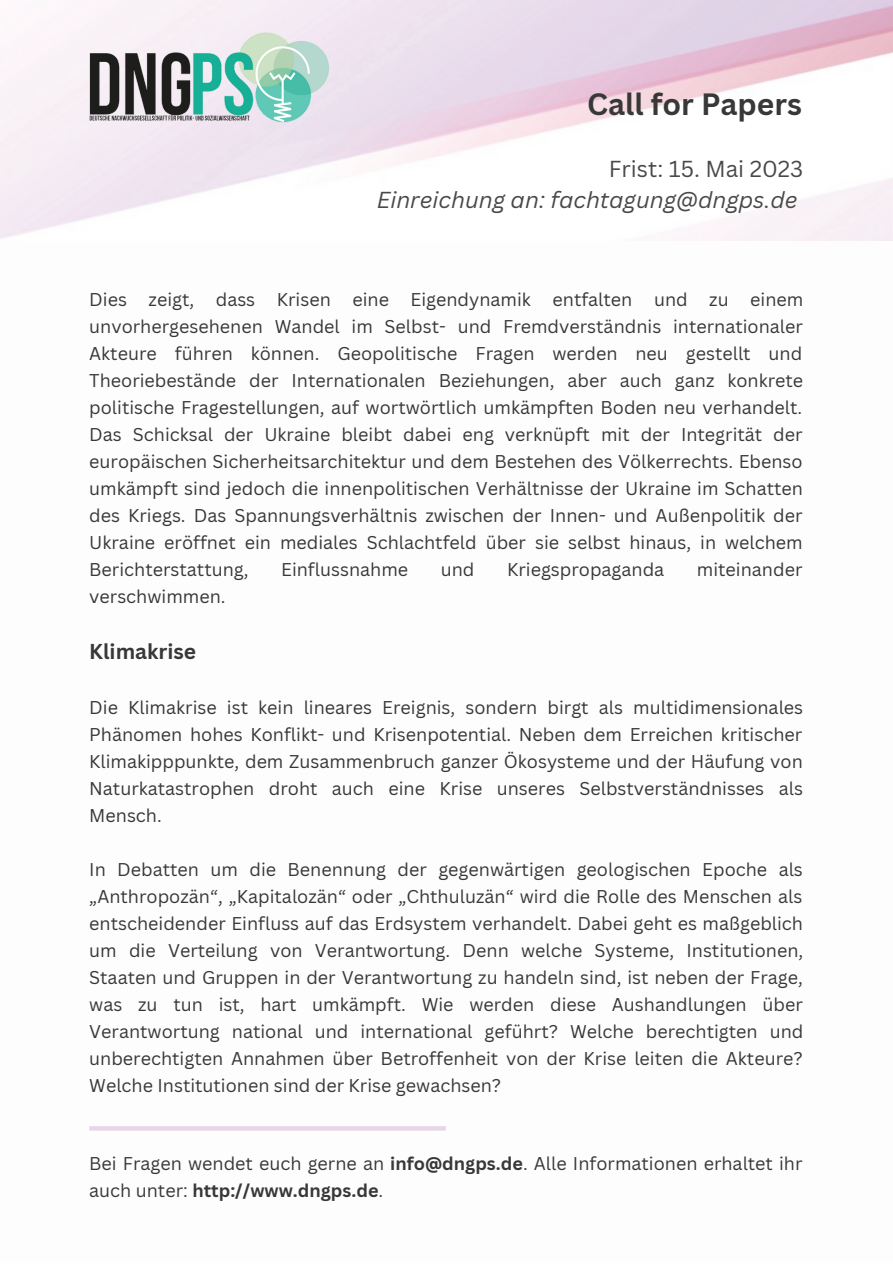
<style>
.page{position:relative;width:893px;height:1264px;background:#fff}
.page>*{position:absolute;margin:0;border:0;box-sizing:border-box;transform-origin:0 0}
.t1{font:700 30px "Canva Sans";color:#393838}
.t2{font:italic 22.5px "Canva Sans";color:#494949}
.t3{font:22.5px "Canva Sans";color:#494949}
.t4{font:700 21px "Canva Sans";color:#393838}
.t5{font:18px/27px "Canva Sans";color:#393838;text-align:justify}
.s1{font-weight:700}
</style>
<div class="page">
<img style="left:89px;top:32px;width:263px;height:90px">
<hr style="left:89px;top:1126px;width:357px;height:4px;background:#e7d6e7">
<h1 class="t1" style="left:587px;top:83px;width:216px">Call for Papers</h1>
<p class="t3" style="left:609px;top:153px;width:196px">Frist: 15. Mai 2023</p>
<p class="t2" style="left:377px;top:184px;width:422px">Einreichung an: fachtagung@dngps.de</p>
<p class="t5" style="left:89px;top:285px;width:715px">Dies zeigt, dass Krisen eine Eigendynamik entfalten und zu einem unvorhergesehenen Wandel im Selbst- und Fremdverständnis internationaler Akteure führen können. Geopolitische Fragen werden neu gestellt und Theoriebestände der Internationalen Beziehungen, aber auch ganz konkrete politische Fragestellungen, auf wortwörtlich umkämpften Boden neu verhandelt.<br>Das Schicksal der Ukraine bleibt dabei eng verknüpft mit der Integrität der europäischen Sicherheitsarchitektur und dem Bestehen des Völkerrechts. Ebenso umkämpft sind jedoch die innenpolitischen Verhältnisse der Ukraine im Schatten des Kriegs. Das Spannungsverhältnis zwischen der Innen- und Außenpolitik der Ukraine eröffnet ein mediales Schlachtfeld über sie selbst hinaus, in welchem Berichterstattung,</p>
<p class="t5" style="left:281px;top:555px;width:128px">Einflussnahme</p>
<p class="t5" style="left:441px;top:555px;width:35px">und</p>
<p class="t5" style="left:507px;top:555px;width:159px">Kriegspropaganda</p>
<p class="t5" style="left:697px;top:555px;width:107px">miteinander</p>
<p class="t5" style="left:89px;top:582px;width:138px">verschwimmen.</p>
<p class="t4" style="left:89px;top:636px;width:108px">Klimakrise</p>
<p class="t5" style="left:89px;top:693px;width:715px">Die Klimakrise ist kein lineares Ereignis, sondern birgt als multidimensionales Phänomen hohes Konflikt- und Krisenpotential. Neben dem Erreichen kritischer Klimakipppunkte, dem Zusammenbruch ganzer Ökosysteme und der Häufung von Naturkatastrophen droht auch eine Krise unseres Selbstverständnisses als Mensch.</p>
<p class="t5" style="left:89px;top:855px;width:715px">In Debatten um die Benennung der gegenwärtigen geologischen Epoche als „Anthropozän“, „Kapitalozän“ oder „Chthuluzän“ wird die Rolle des Menschen als entscheidender Einfluss auf das Erdsystem verhandelt. Dabei geht es maßgeblich um die Verteilung von Verantwortung. Denn welche Systeme, Institutionen, Staaten und Gruppen in der Verantwortung zu handeln sind, ist neben der Frage, was zu tun ist, hart umkämpft. Wie werden diese Aushandlungen über Verantwortung national und international geführt? Welche berechtigten und unberechtigten Annahmen über Betroffenheit von der Krise leiten die Akteure?<br>Welche Institutionen sind der Krise gewachsen?</p>
<p class="t5" style="left:89px;top:1149px;width:714px">Bei Fragen wendet euch gerne an <span class="s1">info@dngps.de</span>. Alle Informationen erhaltet ihr auch unter: <span class="s1">http://www.dngps.de</span>.</p>
</div>
